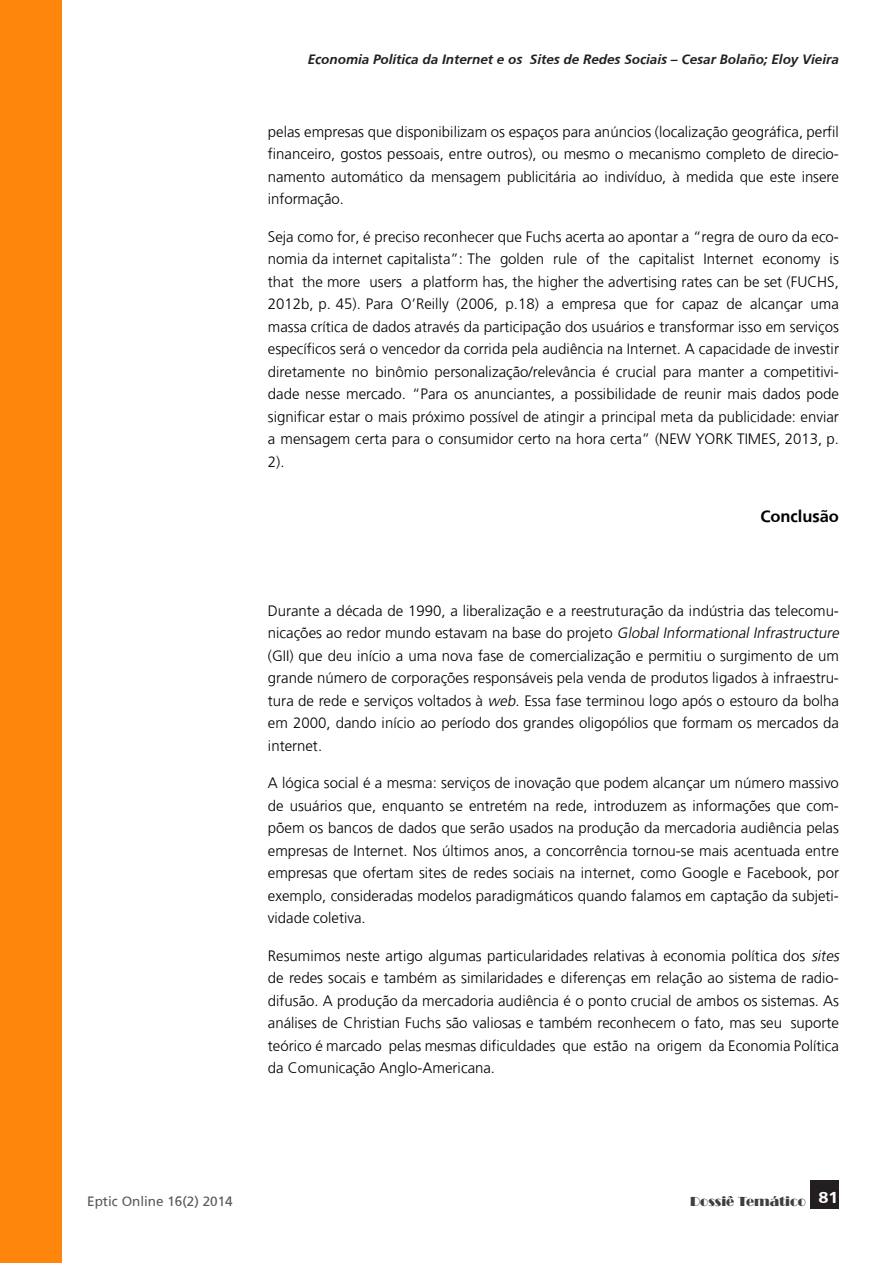
<style>
.page{position:relative;width:893px;height:1263px;background:#fff}
.page>*{position:absolute;margin:0;border:0;box-sizing:border-box;transform-origin:0 0}
.rev_subtitulos{font:700 16.5px "Frutiger";color:#000}
.rev_artigo{font:300 15px/22.5px "Frutiger";color:#000;text-align:justify}
.t1{font:italic 700 13.5px "Frutiger";color:#231f20}
.t2{font:13.5px "Frutiger";color:#57585a}
.t3{font:13.5px "Broadway";color:#3e3e3f}
.s1{font-style:italic}
</style>
<div class="page">
<div style="left:811px;top:1180px;width:28px;height:29px;background:#231f20"></div>
<div style="left:0;top:0;width:62px;height:1263px;background:#ff860d"></div>
<p class="t1" style="left:308px;top:52px;width:533px">Economia Política da Internet e os Sites de Redes Sociais – Cesar Bolaño; Eloy Vieira</p>
<p class="rev_artigo" style="left:268px;top:120px;width:573px">pelas empresas que disponibilizam os espaços para anúncios (localização geográfica, perfil financeiro, gostos pessoais, entre outros), ou mesmo o mecanismo completo de direcio&shy;namento automático da mensagem publicitária ao indivíduo, à medida que este insere informação.</p>
<p class="rev_artigo" style="left:268px;top:225px;width:573px">Seja como for, é preciso reconhecer que Fuchs acerta ao apontar a “regra de ouro da eco&shy;nomia da internet capitalista”: The golden rule of the capitalist Internet economy is that the more users a platform has, the higher the advertising rates can be set (FUCHS, 2012b, p. 45). Para O’Reilly (2006, p.18) a empresa que for capaz de alcançar uma massa crítica de dados através da participação dos usuários e transformar isso em serviços específicos será o vencedor da corrida pela audiência na Internet. A capacidade de investir diretamente no binômio personalização/relevância é crucial para manter a competitivi&shy;dade nesse mercado. “Para os anunciantes, a possibilidade de reunir mais dados pode significar estar o mais próximo possível de atingir a principal meta da publicidade: enviar a mensagem certa para o consumidor certo na hora certa” (NEW YORK TIMES, 2013, p.<br>2).</p>
<p class="rev_subtitulos" style="left:760px;top:506px;width:80px">Conclusão</p>
<p class="rev_artigo" style="left:268px;top:599px;width:576px;text-align:left">Durante a década de 1990, a liberalização e a reestruturação da indústria das telecomu&shy;nicações ao redor mundo estavam na base do projeto <span class="s1">Global Informational Infrastructure </span>(GII) que deu início a uma nova fase de comercialização e permitiu o surgimento de um grande número de corporações responsáveis pela venda de produtos ligados à infraestru&shy;tura de rede e serviços voltados à <span class="s1">web</span>. Essa fase terminou logo após o estouro da bolha em 2000, dando início ao período dos grandes oligopólios que formam os mercados da internet.</p>
<p class="rev_artigo" style="left:268px;top:772px;width:573px">A lógica social é a mesma: serviços de inovação que podem alcançar um número massivo de usuários que, enquanto se entretém na rede, introduzem as informações que com&shy;põem os bancos de dados que serão usados na produção da mercadoria audiência pelas empresas de Internet. Nos últimos anos, a concorrência tornou-se mais acentuada entre empresas que ofertam sites de redes sociais na internet, como Google e Facebook, por exemplo, consideradas modelos paradigmáticos quando falamos em captação da subjeti&shy;vidade coletiva.</p>
<p class="rev_artigo" style="left:268px;top:944px;width:576px;text-align:left">Resumimos neste artigo algumas particularidades relativas à economia política dos <span class="s1">sites </span>de redes socais e também as similaridades e diferenças em relação ao sistema de radio&shy;difusão. A produção da mercadoria audiência é o ponto crucial de ambos os sistemas. As análises de Christian Fuchs são valiosas e também reconhecem o fato, mas seu suporte teórico é marcado pelas mesmas dificuldades que estão na origem da Economia Política da Comunicação Anglo-Americana.</p>
<p class="t2" style="left:87px;top:1193px;width:147px">Eptic Online 16(2) 2014</p>
<p class="t3" style="left:690px;top:1194px;width:150px">Dossiê Temático <sup>81</sup></p>
</div>
